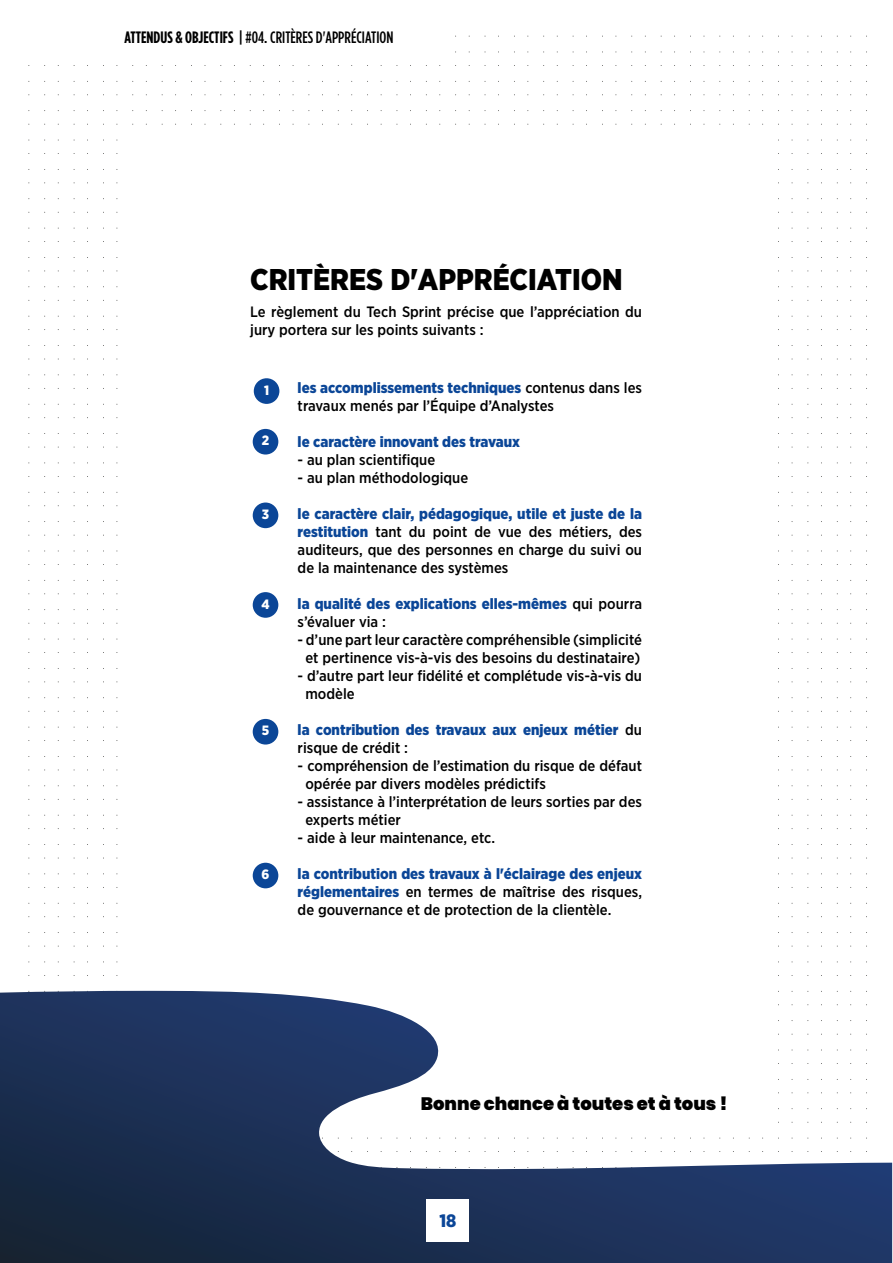
<style>
.page{position:relative;width:893px;height:1263px;background:#fff}
.page>*{position:absolute;margin:0;border:0;box-sizing:border-box;transform-origin:0 0}
.t1{font:900 30px "Gotham Narrow";color:#000}
.t2{font:900 18px "Poppins";color:#000}
.t3{font:900 18px "Gotham Narrow";color:#0b4697}
.t4{font:500 16.5px "Gotham Condensed";color:#000}
.t5{font:500 15px/18px "Gotham Narrow";color:#000}
.t6{font:900 15px/18px "Gotham Narrow";color:#0b4697}
.t7{font:900 13.5px "Gotham Narrow";color:#fff}
.s1{font-weight:700}
.s2{font-weight:900;color:#0b4697}
.s3{font-weight:500;color:#000}
</style>
<div class="page">
<svg style="left:0;top:991px;width:892px;height:272px"></svg>
<div style="left:426px;top:1199px;width:43px;height:43px;background:#fff"></div>
<div style="left:254px;top:378px;width:25px;height:26px;background:#0b4697;border-radius:50%"></div>
<div style="left:253px;top:429px;width:25px;height:25px;background:#0b4697;border-radius:50%"></div>
<div style="left:253px;top:502px;width:25px;height:26px;background:#0b4697;border-radius:50%"></div>
<div style="left:253px;top:592px;width:25px;height:26px;background:#0b4697;border-radius:50%"></div>
<div style="left:253px;top:719px;width:25px;height:25px;background:#0b4697;border-radius:50%"></div>
<div style="left:253px;top:863px;width:25px;height:25px;background:#0b4697;border-radius:50%"></div>
<p class="t4" style="left:124px;top:28px;width:270px"><span class="s1">ATTENDUS &amp; OBJECTIFS |</span> #04. CRITÈRES D'APPRÉCIATION</p>
<h1 class="t1" style="left:250px;top:260px;width:374px">CRITÈRES D'APPRÉCIATION</h1>
<p class="t5" style="left:250px;top:302px;width:393px">Le règlement du Tech Sprint précise que l’appréciation du jury portera sur les points suivants :</p>
<p class="t7" style="left:264px;top:381px;width:7px">1</p>
<p class="t7" style="left:262px;top:432px;width:9px">2</p>
<p class="t7" style="left:262px;top:505px;width:9px">3</p>
<p class="t7" style="left:261px;top:595px;width:10px">4</p>
<p class="t7" style="left:262px;top:722px;width:9px">5</p>
<p class="t7" style="left:262px;top:865px;width:9px">6</p>
<p class="t5" style="left:298px;top:379px;width:346px"><span class="s2">les accomplissements techniques</span> contenus dans les travaux menés par l’Équipe d’Analystes</p>
<p class="t6" style="left:298px;top:433px;width:224px">le caractère innovant des travaux</p>
<p class="t5" style="left:298px;top:451px;width:139px">- au plan scientifique</p>
<p class="t5" style="left:298px;top:469px;width:172px">- au plan méthodologique</p>
<p class="t5" style="left:298px;top:505px;width:346px;text-align:justify"><span class="s2">le caractère clair, pédagogique, utile et juste de la restitution</span> tant du point de vue des métiers, des auditeurs, que des personnes en charge du suivi ou de la maintenance des systèmes</p>
<p class="t6" style="left:298px;top:595px;width:346px">la qualité des explications elles-mêmes <span class="s3">qui pourra s’évaluer via :</span></p>
<p class="t5" style="left:298px;top:631px;width:346px;text-align:center">- d’une part leur caractère compréhensible (simplicité et pertinence vis-à-vis des besoins du destinataire)</p>
<p class="t5" style="left:305px;top:667px;width:338px;text-indent:-8px">- d’autre part leur fidélité et complétude vis-à-vis du modèle</p>
<p class="t6" style="left:298px;top:721px;width:346px">la contribution des travaux aux enjeux métier <span class="s3">du risque de crédit :</span></p>
<p class="t5" style="left:305px;top:757px;width:338px;text-indent:-8px">- compréhension de l’estimation du risque de défaut opérée par divers modèles prédictifs</p>
<p class="t5" style="left:305px;top:793px;width:338px;text-indent:-8px">- assistance à l’interprétation de leurs sorties par des experts métier</p>
<p class="t5" style="left:298px;top:829px;width:199px">- aide à leur maintenance, etc.</p>
<p class="t5" style="left:298px;top:865px;width:346px;text-align:justify"><span class="s2">la contribution des travaux à l'éclairage des enjeux réglementaires</span> en termes de maîtrise des risques, de gouvernance et de protection de la clientèle.</p>
<p class="t2" style="left:421px;top:1093px;width:308px">Bonne chance à toutes et à tous !</p>
<p class="t3" style="left:439px;top:1209px;width:18px">18</p>
</div>
